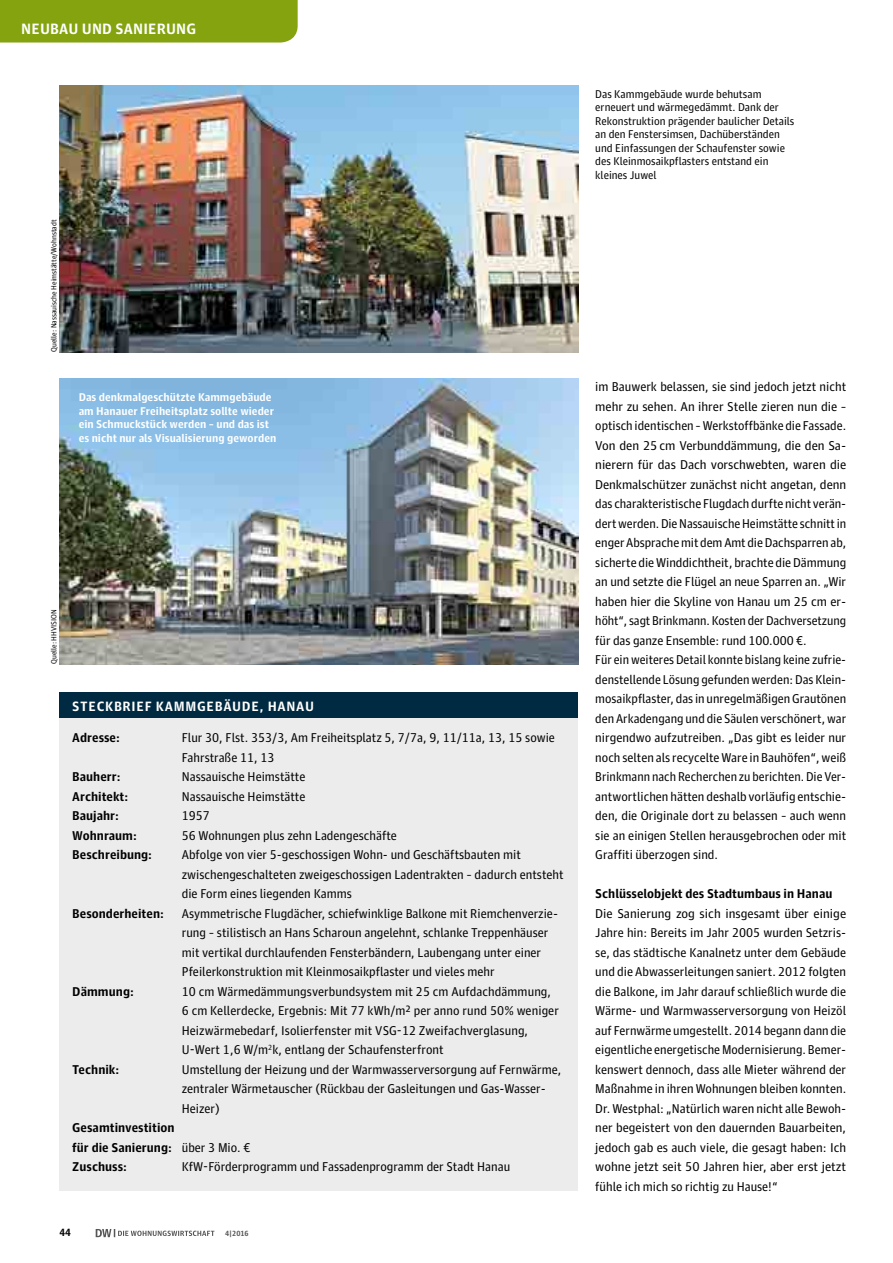
<style>
.page{position:relative;width:893px;height:1263px;background:#fff}
.page>*{position:absolute;margin:0;border:0;box-sizing:border-box;transform-origin:0 0}
.t1{font:700 15px "Guardian Agate Sans 1";letter-spacing:.01em;color:#fff}
.t2{font:700 13.5px "Guardian Agate Sans 1";letter-spacing:.05em;color:#fff}
.t3{font:12.75px/19.5px "Guardian Agate Sans 1";color:#000}
.t4{font:700 12.75px/19.5px "Guardian Agate Sans 1";color:#000}
.t5{font:11.25px/13.5px "Guardian Agate Sans 1";color:#000}
.t6{font:700 11.25px/13.5px "Guardian Agate Sans 1";color:#fff}
.t7{font:700 10.5px "Guardian Agate Sans 1";color:#000}
.t8{font:7.5px "Guardian Agate Sans 1";color:#000}
.t9{font:700 7.5px "Guardian Agate Sans 1";color:#565655}
.s1{font-weight:400}
</style>
<div class="page">
<svg style="left:96px;top:1229px;width:118px;height:8px"></svg>
<img style="left:60px;top:85px;width:518px;height:267px">
<div style="left:60px;top:712px;width:518px;height:478px;background:#ececec"></div>
<div style="left:60px;top:692px;width:518px;height:26px;background:#002a41"></div>
<div style="left:0;top:0;width:298px;height:43px;background:#84a30e"></div>
<img style="left:60px;top:378px;width:518px;height:286px">
<p class="t1" style="left:21px;top:18px;width:177px">NEUBAU UND SANIERUNG</p>
<p class="t8" style="left:49px;top:352px;width:134px;rotate:-90deg">Quelle: Nassauische Heimstätte/Wohnstadt</p>
<p class="t6" style="left:79px;top:390px;width:199px">Das denkmalgeschützte Kammgebäude am Hanauer Freiheitsplatz sollte wieder ein Schmuckstück werden – und das ist es nicht nur als Visualisierung geworden</p>
<p class="t8" style="left:49px;top:664px;width:56px;rotate:-90deg">Quelle: HHVISION</p>
<p class="t2" style="left:72px;top:697px;width:243px">STECKBRIEF KAMMGEBÄUDE, HANAU</p>
<p class="t4" style="left:72px;top:727px;width:49px">Adresse:</p>
<p class="t3" style="left:182px;top:727px;width:375px">Flur 30, Flst. 353/3, Am Freiheitsplatz 5, 7/7a, 9, 11/11a, 13, 15 sowie<br>Fahrstraße 11, 13</p>
<p class="t4" style="left:72px;top:766px;width:50px">Bauherr:</p>
<p class="t3" style="left:182px;top:766px;width:125px">Nassauische Heimstätte</p>
<p class="t4" style="left:72px;top:786px;width:57px">Architekt:</p>
<p class="t3" style="left:182px;top:785px;width:125px">Nassauische Heimstätte</p>
<p class="t4" style="left:72px;top:805px;width:48px">Baujahr:</p>
<p class="t3" style="left:182px;top:805px;width:30px">1957</p>
<p class="t4" style="left:72px;top:825px;width:66px">Wohnraum:</p>
<p class="t3" style="left:182px;top:824px;width:217px">56 Wohnungen plus zehn Ladengeschäfte</p>
<p class="t4" style="left:72px;top:844px;width:81px">Beschreibung:</p>
<p class="t3" style="left:182px;top:844px;width:383px">Abfolge von vier 5-geschossigen Wohn- und Geschäftsbauten mit zwischengeschalteten zweigeschossigen Ladentrakten – dadurch entsteht die Form eines liegenden Kamms</p>
<p class="t4" style="left:72px;top:903px;width:93px">Besonderheiten:</p>
<p class="t3" style="left:182px;top:902px;width:378px">Asymmetrische Flugdächer, schiefwinklige Balkone mit Riemchenverzie&shy;rung – stilistisch an Hans Scharoun angelehnt, schlanke Treppenhäuser mit vertikal durchlaufenden Fensterbändern, Laubengang unter einer Pfeilerkonstruktion mit Kleinmosaikpflaster und vieles mehr</p>
<p class="t4" style="left:72px;top:981px;width:63px">Dämmung:</p>
<p class="t3" style="left:182px;top:980px;width:379px">10 cm Wärmedämmungsverbundsystem mit 25 cm Aufdachdämmung, 6 cm Kellerdecke, Ergebnis: Mit 77 kWh/m2 per anno rund 50 % weniger Heizwärmebedarf, Isolierfenster mit VSG-12 Zweifachverglasung, U-Wert 1,6 W/m<sup>2</sup>k, entlang der Schaufensterfront</p>
<p class="t4" style="left:72px;top:1059px;width:48px">Technik:</p>
<p class="t3" style="left:182px;top:1058px;width:381px">Umstellung der Heizung und der Warmwasserversorgung auf Fernwärme, zentraler Wärmetauscher (Rückbau der Gasleitungen und Gas-Wasser-<br>Heizer)</p>
<p class="t4" style="left:72px;top:1117px;width:180px">Gesamtinvestition<br>für die Sanierung: <span class="s1">über 3 Mio. €<br></span>Zuschuss:</p>
<p class="t3" style="left:182px;top:1156px;width:330px">KfW-Förderprogramm und Fassadenprogramm der Stadt Hanau</p>
<p class="t7" style="left:60px;top:1225px;width:13px">44</p>
<p class="t9" style="left:225px;top:1228px;width:25px">4 | 2016</p>
<p class="t5" style="left:595px;top:86px;width:201px">Das Kammgebäude wurde behutsam erneuert und wärmegedämmt. Dank der Rekonstruktion prägender baulicher Details an den Fenstersimsen, Dachüberständen und Einfassungen der Schaufenster sowie des Kleinmosaikpflasters entstand ein kleines Juwel</p>
<p class="t3" style="left:595px;top:376px;width:252px">im Bauwerk belassen, sie sind jedoch jetzt nicht mehr zu sehen. An ihrer Stelle zieren nun die – optisch identischen – Werkstoffbänke die Fassade.<br>Von den 25 cm Verbunddämmung, die den Sa&shy;nierern für das Dach vorschwebten, waren die Denkmalschützer zunächst nicht angetan, denn das charakteristische Flugdach durfte nicht verän&shy;dert werden. Die Nassauische Heimstätte schnitt in enger Absprache mit dem Amt die Dachsparren ab, sicherte die Winddichtheit, brachte die Dämmung an und setzte die Flügel an neue Sparren an. „Wir haben hier die Skyline von Hanau um 25 cm er&shy;höht“, sagt Brinkmann. Kosten der Dachversetzung für das ganze Ensemble: rund 100.000 €.<br>Für ein weiteres Detail konnte bislang keine zufrie&shy;denstellende Lösung gefunden werden: Das Klein&shy;mosaikpflaster, das in unregelmäßigen Grautönen den Arkadengang und die Säulen verschönert, war nirgendwo aufzutreiben. „Das gibt es leider nur noch selten als recycelte Ware in Bauhöfen“, weiß Brinkmann nach Recherchen zu berichten. Die Ver&shy;antwortlichen hätten deshalb vorläufig entschie&shy;den, die Originale dort zu belassen – auch wenn sie an einigen Stellen herausgebrochen oder mit Graffiti überzogen sind.</p>
<p class="t4" style="left:595px;top:883px;width:239px">Schlüsselobjekt des Stadtumbaus in Hanau</p>
<p class="t3" style="left:595px;top:902px;width:252px;text-align:justify">Die Sanierung zog sich insgesamt über einige Jahre hin: Bereits im Jahr 2005 wurden Setzris&shy;se, das städtische Kanalnetz unter dem Gebäude und die Abwasserleitungen saniert. 2012 folgten die Balkone, im Jahr darauf schließlich wurde die Wärme- und Warmwasserversorgung von Heizöl auf Fernwärme umgestellt. 2014 begann dann die eigentliche energetische Modernisierung. Bemer&shy;kenswert dennoch, dass alle Mieter während der Maßnahme in ihren Wohnungen bleiben konnten.<br>Dr. Westphal: „Natürlich waren nicht alle Bewoh&shy;ner begeistert von den dauernden Bauarbeiten, jedoch gab es auch viele, die gesagt haben: Ich wohne jetzt seit 50 Jahren hier, aber erst jetzt fühle ich mich so richtig zu Hause!“</p>
</div>
